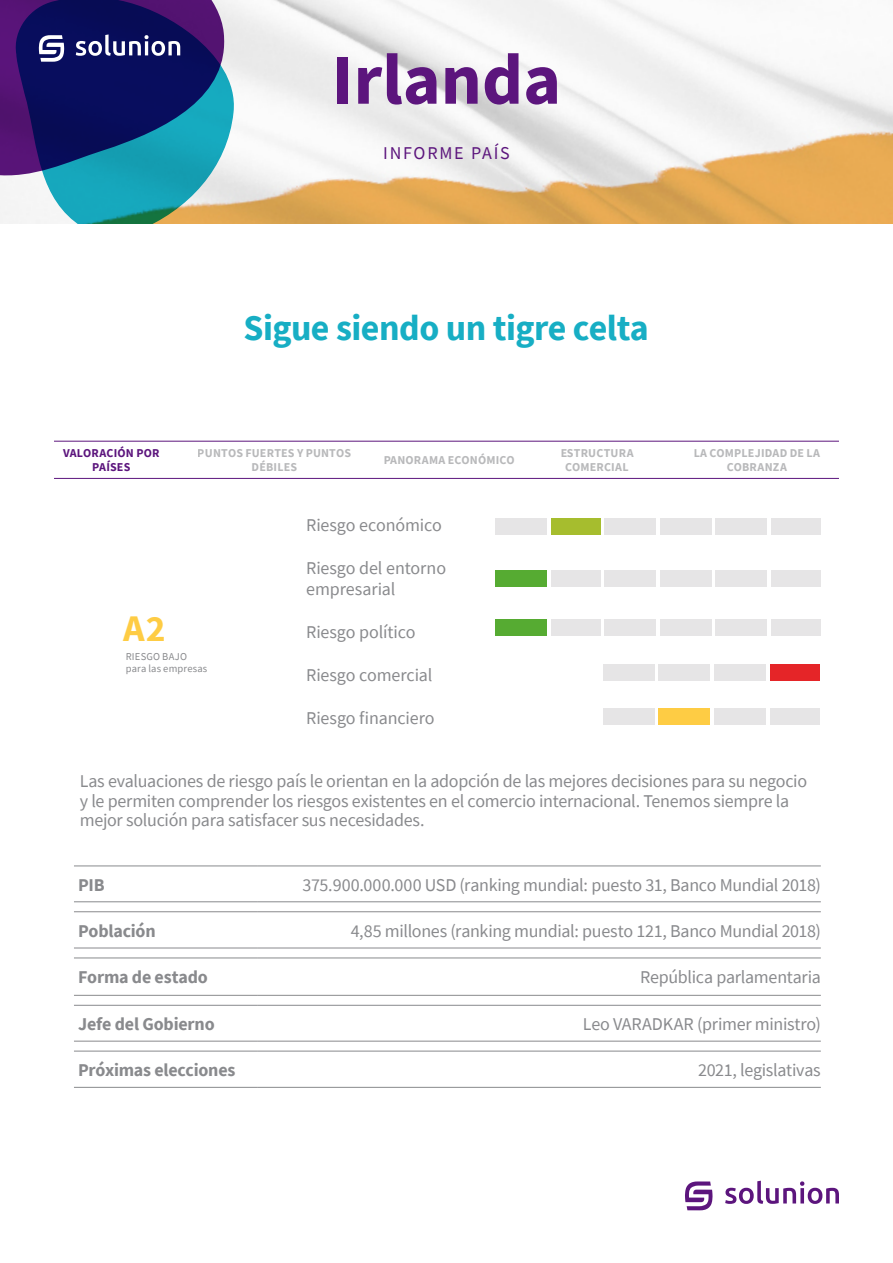
<style>
.page{position:relative;width:893px;height:1263px;background:#fff}
.page>*{position:absolute;margin:0;border:0;box-sizing:border-box;transform-origin:0 0}
.t1{font:700 72px "Source Sans Pro";color:#5c157d}
.t2{font:700 37.5px "Source Sans Pro";color:#fecc44}
.t3{font:700 36px "Source Sans Pro";letter-spacing:-.015em;color:#17aec4}
.t4{font:18px/19.8px "Source Sans Pro";letter-spacing:-.015em;color:#898a8d}
.t5{font:700 18px "Source Sans Pro";letter-spacing:-.01em;color:#898a8d}
.t6{font:18px "Source Sans Pro";letter-spacing:.1em;color:#5c157d}
.t7{font:700 12px/14.4px "Source Sans Pro";letter-spacing:.015em;color:#898a8d;text-align:center}
.t8{font:700 12px/14.4px "Source Sans Pro";letter-spacing:.015em;color:#5c157d;text-align:center}
.t9{font:10.5px/12.6px "Source Sans Pro";letter-spacing:.02em;color:#898a8d}
</style>
<div class="page">
<svg style="left:725px;top:1181px;width:114px;height:23px"></svg>
<svg style="left:685px;top:1181px;width:28px;height:29px"></svg>
<img style="left:0;top:0;width:893px;height:223px">
<div style="left:603px;top:664px;width:52px;height:17px;background:#e6e5e6"></div>
<div style="left:603px;top:708px;width:52px;height:16px;background:#e6e5e6"></div>
<div style="left:770px;top:664px;width:49px;height:17px;background:#e52528"></div>
<div style="left:770px;top:708px;width:49px;height:16px;background:#e6e5e6"></div>
<div style="left:714px;top:664px;width:52px;height:17px;background:#e6e5e6"></div>
<div style="left:714px;top:708px;width:52px;height:16px;background:#e6e5e6"></div>
<div style="left:659px;top:664px;width:51px;height:17px;background:#e6e5e6"></div>
<div style="left:659px;top:708px;width:51px;height:16px;background:#fecc44"></div>
<div style="left:604px;top:518px;width:52px;height:16px;background:#e6e5e6"></div>
<div style="left:604px;top:570px;width:52px;height:16px;background:#e6e5e6"></div>
<div style="left:604px;top:619px;width:52px;height:17px;background:#e6e5e6"></div>
<div style="left:660px;top:518px;width:51px;height:16px;background:#e6e5e6"></div>
<div style="left:660px;top:570px;width:51px;height:16px;background:#e6e5e6"></div>
<div style="left:660px;top:619px;width:51px;height:17px;background:#e6e5e6"></div>
<div style="left:771px;top:518px;width:50px;height:16px;background:#e6e5e6"></div>
<div style="left:771px;top:570px;width:50px;height:16px;background:#e6e5e6"></div>
<div style="left:771px;top:619px;width:50px;height:17px;background:#e6e5e6"></div>
<div style="left:551px;top:518px;width:49px;height:16px;background:#a6bd2e"></div>
<div style="left:551px;top:570px;width:49px;height:16px;background:#e6e5e6"></div>
<div style="left:551px;top:619px;width:49px;height:17px;background:#e6e5e6"></div>
<div style="left:715px;top:518px;width:52px;height:16px;background:#e6e5e6"></div>
<div style="left:715px;top:570px;width:52px;height:16px;background:#e6e5e6"></div>
<div style="left:715px;top:619px;width:52px;height:17px;background:#e6e5e6"></div>
<div style="left:495px;top:518px;width:51px;height:16px;background:#e6e5e6"></div>
<div style="left:495px;top:570px;width:51px;height:16px;background:#56ab32"></div>
<div style="left:495px;top:619px;width:51px;height:17px;background:#56ab32"></div>
<hr style="left:54px;top:441px;width:785px;height:1px;background:#5c157d">
<hr style="left:54px;top:478px;width:785px;height:1px;background:#5c157d">
<hr style="left:74px;top:865px;width:183px;height:1px;background:#898a8d">
<hr style="left:257px;top:865px;width:564px;height:1px;background:#898a8d">
<hr style="left:74px;top:901px;width:183px;height:1px;background:#898a8d">
<hr style="left:74px;top:911px;width:183px;height:1px;background:#898a8d">
<hr style="left:74px;top:948px;width:183px;height:1px;background:#898a8d">
<hr style="left:74px;top:957px;width:183px;height:1px;background:#898a8d">
<hr style="left:74px;top:995px;width:183px;height:1px;background:#898a8d">
<hr style="left:74px;top:1005px;width:183px;height:1px;background:#898a8d">
<hr style="left:74px;top:1041px;width:183px;height:1px;background:#898a8d">
<hr style="left:74px;top:1051px;width:183px;height:1px;background:#898a8d">
<hr style="left:74px;top:1087px;width:183px;height:1px;background:#898a8d">
<hr style="left:257px;top:901px;width:564px;height:1px;background:#898a8d">
<hr style="left:257px;top:911px;width:564px;height:1px;background:#898a8d">
<hr style="left:257px;top:948px;width:564px;height:1px;background:#898a8d">
<hr style="left:257px;top:957px;width:564px;height:1px;background:#898a8d">
<hr style="left:257px;top:995px;width:564px;height:1px;background:#898a8d">
<hr style="left:257px;top:1005px;width:564px;height:1px;background:#898a8d">
<hr style="left:257px;top:1041px;width:564px;height:1px;background:#898a8d">
<hr style="left:257px;top:1051px;width:564px;height:1px;background:#898a8d">
<hr style="left:257px;top:1087px;width:564px;height:1px;background:#898a8d">
<svg style="left:13px;top:0;width:223px;height:223px"></svg>
<svg style="left:0;top:0;width:230px;height:179px;background:#25377a"></svg>
<h1 class="t1" style="left:332px;top:39px;width:231px">Irlanda</h1>
<p class="t6" style="left:383px;top:144px;width:128px">INFORME PAÍS</p>
<h3 class="t3" style="left:244px;top:308px;width:407px">Sigue siendo un tigre celta</h3>
<p class="t8" style="left:63px;top:446px;width:98px">VALORACIÓN POR<br>PAÍSES</p>
<p class="t7" style="left:383px;top:453px;width:133px">PANORAMA ECONÓMICO</p>
<p class="t7" style="left:198px;top:446px;width:155px">PUNTOS FUERTES Y PUNTOS<br>DÉBILES</p>
<p class="t7" style="left:560px;top:446px;width:75px">ESTRUCTURA<br>COMERCIAL</p>
<p class="t7" style="left:693px;top:446px;width:128px">LA COMPLEJIDAD DE LA<br>COBRANZA</p>
<h2 class="t2" style="left:123px;top:607px;width:44px">A2</h2>
<p class="t9" style="left:126px;top:650px;width:83px">RIESGO BAJO para las empresas</p>
<p class="t4" style="left:306px;top:515px;width:137px">Riesgo económico</p>
<p class="t4" style="left:306px;top:557px;width:141px;line-height:21.5px">Riesgo del entorno empresarial</p>
<p class="t4" style="left:306px;top:623px;width:111px">Riesgo político</p>
<p class="t4" style="left:306px;top:665px;width:128px">Riesgo comercial</p>
<p class="t4" style="left:306px;top:708px;width:130px">Riesgo financiero</p>
<p class="t4" style="left:80px;top:771px;width:729px">Las evaluaciones de riesgo país le orientan en la adopción de las mejores decisiones para su negocio y le permiten comprender los riesgos existentes en el comercio internacional. Tenemos siempre la mejor solución para satisfacer sus necesidades.</p>
<p class="t5" style="left:78px;top:874px;width:28px">PIB</p>
<p class="t4" style="left:303px;top:875px;width:520px">375.900.000.000 USD (ranking mundial: puesto 31, Banco Mundial 2018)</p>
<p class="t5" style="left:78px;top:920px;width:79px">Población</p>
<p class="t4" style="left:351px;top:921px;width:472px">4,85 millones (ranking mundial: puesto 121, Banco Mundial 2018)</p>
<p class="t5" style="left:78px;top:967px;width:131px">Forma de estado</p>
<p class="t4" style="left:640px;top:968px;width:182px">República parlamentaria</p>
<p class="t5" style="left:78px;top:1014px;width:138px">Jefe del Gobierno</p>
<p class="t4" style="left:583px;top:1014px;width:239px">Leo VARADKAR (primer ministro)</p>
<p class="t5" style="left:78px;top:1060px;width:159px">Próximas elecciones</p>
<p class="t4" style="left:698px;top:1060px;width:124px">2021, legislativas</p>
</div>
